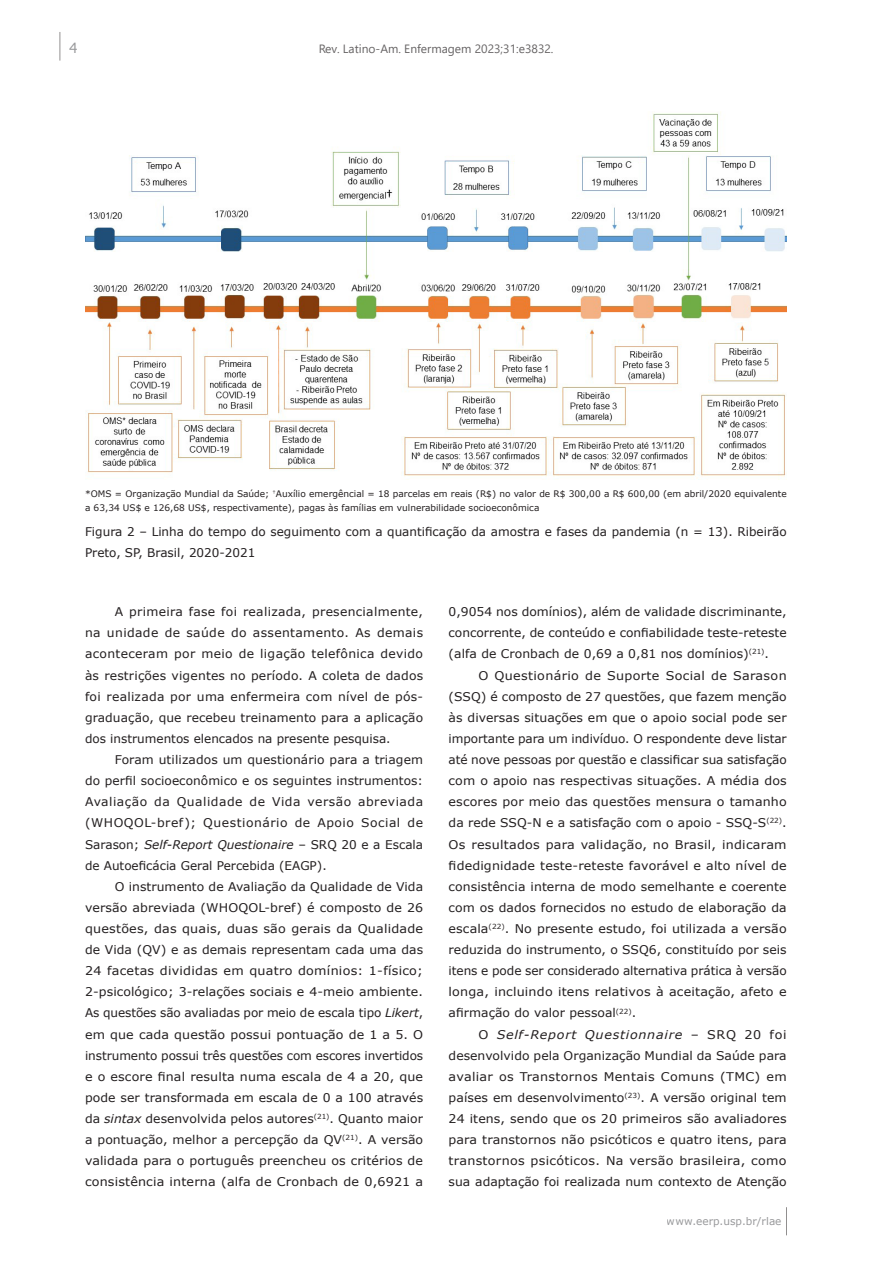
<style>
.page{position:relative;width:893px;height:1263px;background:#fff}
.page>*{position:absolute;margin:0;border:0;box-sizing:border-box;transform-origin:0 0}
.t1{font:13.5px "Geneva";color:#6c6d70}
.Texto{font:12px/21.1px "Verdana";letter-spacing:.005em;color:#231f20;text-align:justify}
.Texto-2{font:12px/21.1px "Verdana";letter-spacing:.005em;color:#231f20;text-align:justify;scale:1.06 1}
.Título_de_figura{font:12px/21px "Verdana";color:#231f20}
.t2{font:12px "Segoe UI";color:#231f20}
.t3{font:10.5px "Verdana";color:#6c6d70}
.Rodapé_Fig{font:9px/13.5px "Verdana";color:#231f20}
.s1{font-style:italic}
</style>
<div class="page">
<svg style="left:786px;top:1207px;width:1px;height:28px"></svg>
<svg style="left:60px;top:32px;width:1px;height:29px"></svg>
<img style="left:85px;top:112px;width:702px;height:368px">
<p class="t1" style="left:68px;top:40px;width:11px">4</p>
<p class="t2" style="left:318px;top:38px;width:237px">Rev. Latino-Am. Enfermagem 2023;31:e3832.</p>
<p class="Rodapé_Fig" style="left:85px;top:487px;width:703px">*OMS = Organização Mundial da Saúde; <sup>†</sup>Auxílio emergêncial = 18 parcelas em reais (R$) no valor de R$ 300,00 a R$ 600,00 (em abril/2020 equivalente a 63,34 US$ e 126,68 US$, respectivamente), pagas às famílias em vulnerabilidade socioeconômica</p>
<p class="Título_de_figura" style="left:85px;top:521px;width:703px">Figura 2 – Linha do tempo do seguimento com a quantificação da amostra e fases da pandemia (n = 13). Ribeirão<br>Preto, SP, Brasil, 2020-2021</p>
<p class="Texto" style="left:85px;top:601px;width:340px;text-indent:30px">A primeira fase foi realizada, presencialmente, na unidade de saúde do assentamento. As demais aconteceram por meio de ligação telefônica devido às restrições vigentes no período. A coleta de dados foi realizada por uma enfermeira com nível de pós&shy;graduação, que recebeu treinamento para a aplicação dos instrumentos elencados na presente pesquisa.</p>
<p class="Texto" style="left:85px;top:749px;width:340px;text-indent:30px">Foram utilizados um questionário para a triagem do perfil socioeconômico e os seguintes instrumentos:<br>Avaliação da Qualidade de Vida versão abreviada (WHOQOL-bref); Questionário de Apoio Social de Sarason; <span class="s1">Self-Report Questionaire</span> – SRQ 20 e a Escala de Autoeficácia Geral Percebida (EAGP).</p>
<p class="Texto" style="left:85px;top:876px;width:340px;text-indent:30px">O instrumento de Avaliação da Qualidade de Vida versão abreviada (WHOQOL-bref) é composto de 26 questões, das quais, duas são gerais da Qualidade de Vida (QV) e as demais representam cada uma das 24 facetas divididas em quatro domínios: 1-físico; 2-psicológico; 3-relações sociais e 4-meio ambiente.<br>As questões são avaliadas por meio de escala tipo <span class="s1">Likert</span>, em que cada questão possui pontuação de 1 a 5. O instrumento possui três questões com escores invertidos e o escore final resulta numa escala de 4 a 20, que pode ser transformada em escala de 0 a 100 através da <span class="s1">sintax</span> desenvolvida pelos autores<sup>(21)</sup>. Quanto maior a pontuação, melhor a percepção da QV<sup>(21)</sup>. A versão validada para o português preencheu os critérios de consistência interna (alfa de Cronbach de 0,6921 a</p>
<p class="Texto" style="left:449px;top:601px;width:340px">0,9054 nos domínios), além de validade discriminante, concorrente, de conteúdo e confiabilidade teste-reteste (alfa de Cronbach de 0,69 a 0,81 nos domínios)<sup>(21)</sup>.</p>
<p class="Texto-2" style="left:449px;top:664px;width:320px;text-indent:30px">O Questionário de Suporte Social de Sarason (SSQ) é composto de 27 questões, que fazem menção às diversas situações em que o apoio social pode ser importante para um indivíduo. O respondente deve listar até nove pessoas por questão e classificar sua satisfação com o apoio nas respectivas situações. A média dos escores por meio das questões mensura o tamanho da rede SSQ-N e a satisfação com o apoio - SSQ-S<sup>(22)</sup>.<br>Os resultados para validação, no Brasil, indicaram fidedignidade teste-reteste favorável e alto nível de consistência interna de modo semelhante e coerente com os dados fornecidos no estudo de elaboração da escala<sup>(22)</sup>. No presente estudo, foi utilizada a versão reduzida do instrumento, o SSQ6, constituído por seis itens e pode ser considerado alternativa prática à versão longa, incluindo itens relativos à aceitação, afeto e afirmação do valor pessoal<sup>(22)</sup>.</p>
<p class="Texto-2" style="left:449px;top:1023px;width:320px;text-indent:30px">O <span class="s1">Self-Report Questionnaire</span> – SRQ 20 foi desenvolvido pela Organização Mundial da Saúde para avaliar os Transtornos Mentais Comuns (TMC) em países em desenvolvimento<sup>(23)</sup>. A versão original tem 24 itens, sendo que os 20 primeiros são avaliadores para transtornos não psicóticos e quatro itens, para transtornos psicóticos. Na versão brasileira, como sua adaptação foi realizada num contexto de Atenção</p>
<p class="t3" style="left:667px;top:1214px;width:116px">www.eerp.usp.br/rlae</p>
</div>
